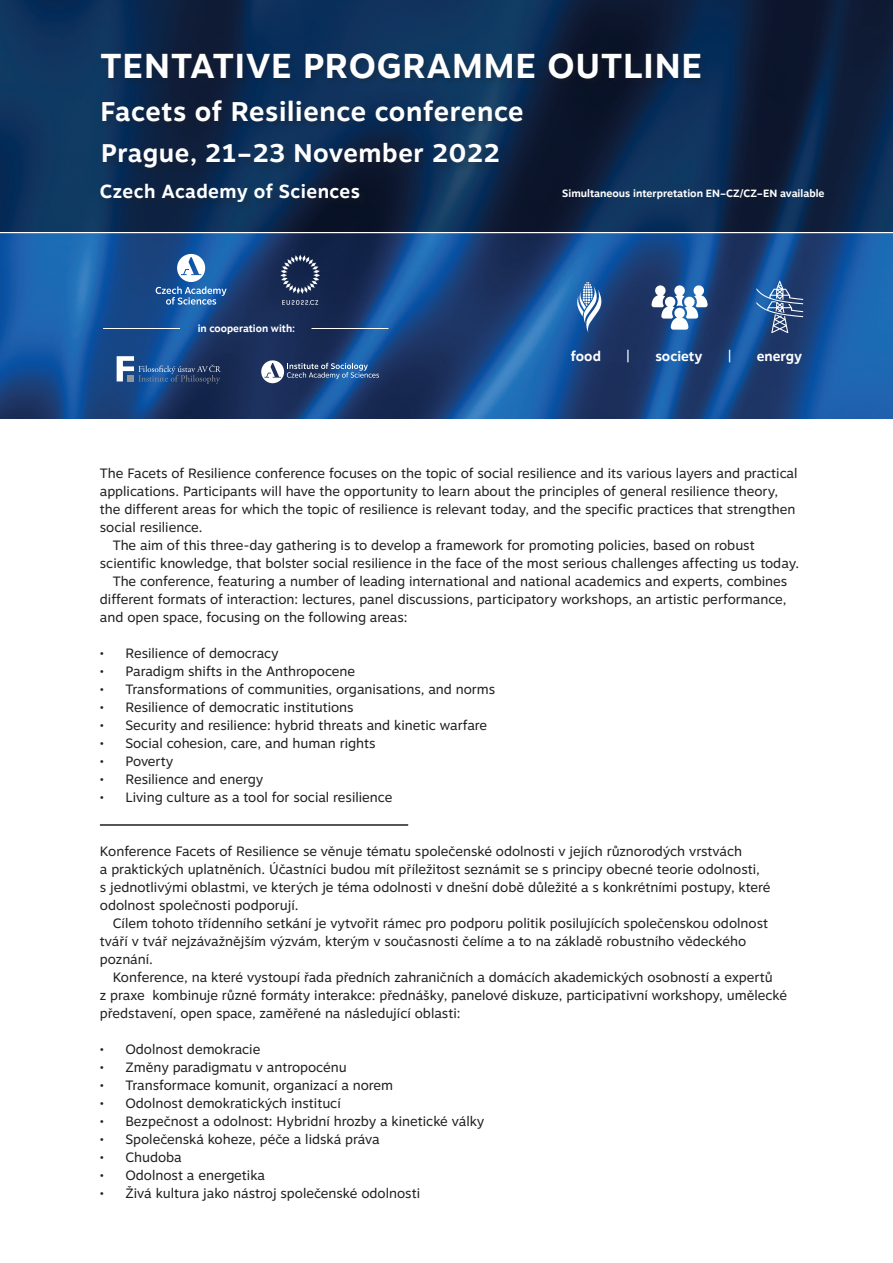
<style>
.page{position:relative;width:893px;height:1263px;background:#fff}
.page>*{position:absolute;margin:0;border:0;box-sizing:border-box;transform-origin:0 0}
.t1{font:700 34.5px "Motiva Sans";letter-spacing:.025em;color:#fff}
.t2{font:700 27px "Motiva Sans";letter-spacing:.025em;color:#fff}
.t3{font:700 25.5px "Motiva Sans";letter-spacing:.025em;color:#fff}
.t4{font:700 18.9px "Motiva Sans";letter-spacing:.025em;color:#fff}
.t5{font:700 13.65px "Motiva Sans";color:#fff}
.t6{font:13.5px/18px "Motiva Sans";color:#231f20}
.t7{font:700 10.5px "Motiva Sans";color:#fff}
.t8{font:700 10.2px "Motiva Sans";color:#fff}
</style>
<div class="page">
<img style="left:0;top:233px;width:893px;height:185px">
<svg style="left:156px;top:254px;width:71px;height:51px;background:#4c7cb4"></svg>
<img style="left:265px;top:233px;width:63px;height:74px">
<svg style="left:651px;top:285px;width:57px;height:45px"></svg>
<svg style="left:575px;top:282px;width:28px;height:51px"></svg>
<svg style="left:756px;top:281px;width:47px;height:52px;background:#44699b"></svg>
<hr style="left:103px;top:328px;width:77px;height:1px;background:#fff">
<hr style="left:311px;top:328px;width:77px;height:1px;background:#fff">
<svg style="left:0;top:0;width:893px;height:232px;background:#0c284b"></svg>
<div style="left:102px;top:100px;width:428px;height:28px;background:#231f20;opacity:.3"></div>
<div style="left:101px;top:53px;width:606px;height:32px;background:#231f20;opacity:.3"></div>
<div style="left:103px;top:142px;width:406px;height:36px;background:#231f20;opacity:.3"></div>
<div style="left:100px;top:184px;width:269px;height:28px;background:#231f20;opacity:.3"></div>
<svg style="left:117px;top:356px;width:104px;height:28px;background:#3b5d8f"></svg>
<hr style="left:100px;top:824px;width:308px;height:2px;background:#231f20">
<svg style="left:261px;top:360px;width:118px;height:23px;background:#506d98"></svg>
<h1 class="t1" style="left:100px;top:40px;width:603px">TENTATIVE PROGRAMME OUTLINE</h1>
<h2 class="t2" style="left:100px;top:92px;width:425px">Facets of Resilience conference</h2>
<h3 class="t3" style="left:101px;top:134px;width:400px">Prague, 21–23 November 2022</h3>
<h3 class="t4" style="left:100px;top:178px;width:262px">Czech Academy of Sciences</h3>
<p class="t7" style="left:562px;top:186px;width:264px">Simultaneous interpretation EN–CZ/CZ–EN available</p>
<p class="t8" style="left:198px;top:321px;width:99px">in cooperation with:</p>
<p class="t5" style="left:571px;top:346px;width:32px">food</p>
<p class="t5" style="left:627px;top:346px;width:5px">|</p>
<p class="t5" style="left:655px;top:346px;width:48px">society</p>
<p class="t5" style="left:728px;top:346px;width:5px">|</p>
<p class="t5" style="left:757px;top:346px;width:47px">energy</p>
<p class="t6" style="left:100px;top:464px;width:699px">The Facets of Resilience conference focuses on the topic of social resilience and its various layers and practical</p>
<p class="t6" style="left:100px;top:482px;width:680px">applications. Participants will have the opportunity to learn about the principles of general resilience theory,</p>
<p class="t6" style="left:100px;top:500px;width:697px">the different areas for which the topic of resilience is relevant today, and the specific practices that strengthen</p>
<p class="t6" style="left:100px;top:518px;width:104px">social resilience.</p>
<p class="t6" style="left:113px;top:536px;width:643px">The aim of this three-day gathering is to develop a framework for promoting policies, based on robust</p>
<p class="t6" style="left:100px;top:554px;width:701px">scientific knowledge, that bolster social resilience in the face of the most serious challenges affecting us today.</p>
<p class="t6" style="left:113px;top:572px;width:676px">The conference, featuring a number of leading international and national academics and experts, combines</p>
<p class="t6" style="left:100px;top:590px;width:688px">different formats of interaction: lectures, panel discussions, participatory workshops, an artistic performance,</p>
<p class="t6" style="left:100px;top:608px;width:309px">and open space, focusing on the following areas:</p>
<p class="t6" style="left:100px;top:644px;width:180px">• Resilience of democracy</p>
<p class="t6" style="left:100px;top:662px;width:257px">• Paradigm shifts in the Anthropocene</p>
<p class="t6" style="left:100px;top:680px;width:397px">• Transformations of communities, organisations, and norms</p>
<p class="t6" style="left:100px;top:698px;width:255px">• Resilience of democratic institutions</p>
<p class="t6" style="left:100px;top:716px;width:389px">• Security and resilience: hybrid threats and kinetic warfare</p>
<p class="t6" style="left:100px;top:734px;width:277px">• Social cohesion, care, and human rights</p>
<p class="t6" style="left:100px;top:752px;width:75px">• Poverty</p>
<p class="t6" style="left:100px;top:770px;width:165px">• Resilience and energy</p>
<p class="t6" style="left:100px;top:788px;width:294px">• Living culture as a tool for social resilience</p>
<p class="t6" style="left:100px;top:842px;width:672px">Konference Facets of Resilience se věnuje tématu společenské odolnosti v jejích různorodých vrstvách<br>a praktických uplatněních. Účastníci budou mít příležitost seznámit se s principy obecné teorie odolnosti,<br>s jednotlivými oblastmi, ve kterých je téma odolnosti v dnešní době důležité a s konkrétními postupy, které odolnost společnosti podporují.</p>
<p class="t6" style="left:100px;top:914px;width:670px;text-indent:13px">Cílem tohoto třídenního setkání je vytvořit rámec pro podporu politik posilujících společenskou odolnost tváří v tvář nejzávažnějším výzvám, kterým v současnosti čelíme a to na základě robustního vědeckého poznání.</p>
<p class="t6" style="left:100px;top:968px;width:689px;text-indent:13px">Konference, na které vystoupí řada předních zahraničních a domácích akademických osobností a expertů<br>z praxe kombinuje různé formáty interakce: přednášky, panelové diskuze, participativní workshopy, umělecké představení, open space, zaměřené na následující oblasti:</p>
<p class="t6" style="left:100px;top:1040px;width:162px">• Odolnost demokracie</p>
<p class="t6" style="left:100px;top:1058px;width:248px">• Změny paradigmatu v antropocénu</p>
<p class="t6" style="left:100px;top:1076px;width:295px">• Transformace komunit, organizací a norem</p>
<p class="t6" style="left:100px;top:1094px;width:242px">• Odolnost demokratických institucí</p>
<p class="t6" style="left:100px;top:1112px;width:386px">• Bezpečnost a odolnost: Hybridní hrozby a kinetické války</p>
<p class="t6" style="left:100px;top:1130px;width:281px">• Společenská koheze, péče a lidská práva</p>
<p class="t6" style="left:100px;top:1148px;width:83px">• Chudoba</p>
<p class="t6" style="left:100px;top:1166px;width:167px">• Odolnost a energetika</p>
<p class="t6" style="left:100px;top:1184px;width:322px">• Živá kultura jako nástroj společenské odolnosti</p>
</div>
